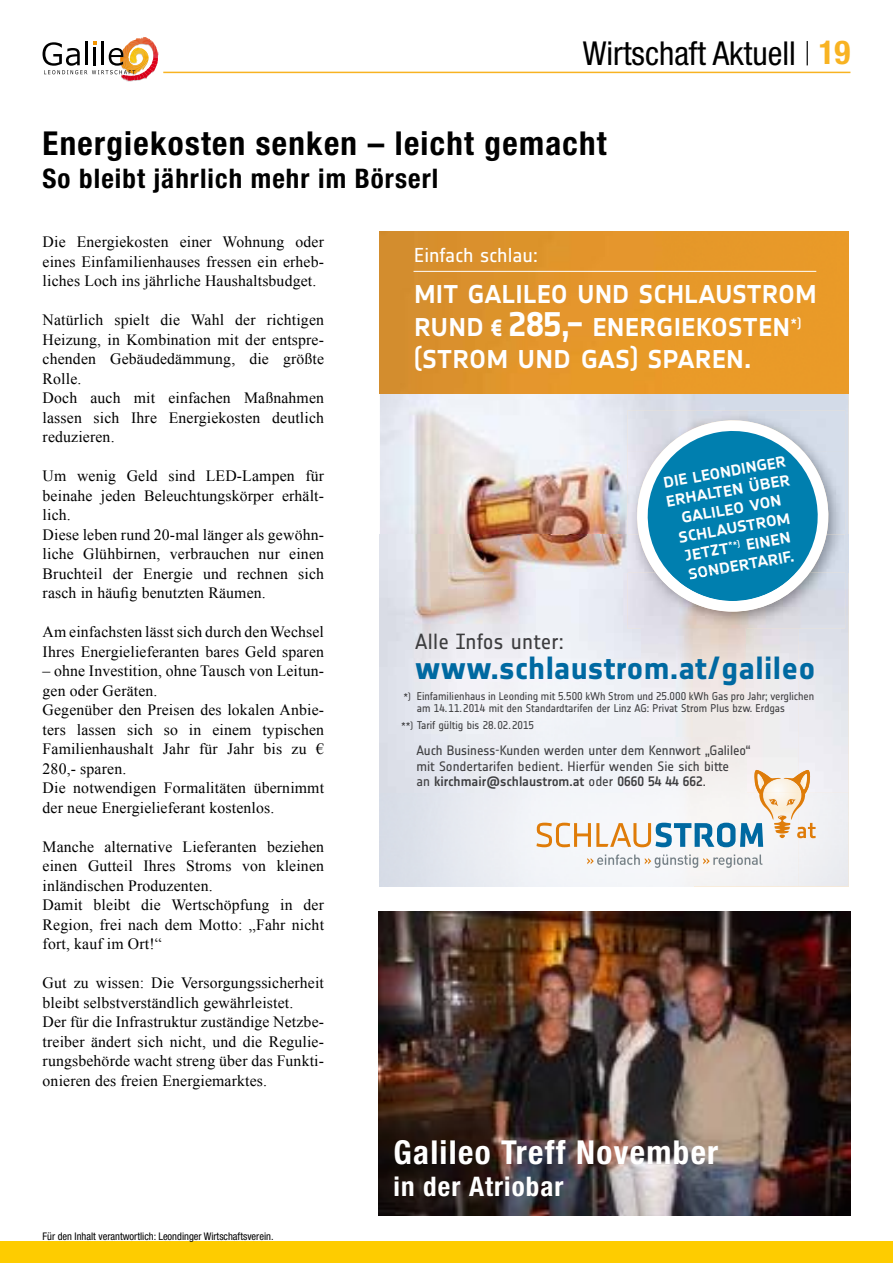
<style>
.page{position:relative;width:893px;height:1263px;background:#fff}
.page>*{position:absolute;margin:0;border:0;box-sizing:border-box;transform-origin:0 0}
.t1{font:700 condensed 33px "Helvetica Neue";letter-spacing:.04em;color:#000}
.t2{font:condensed 33px "Helvetica Neue";color:#000}
.t3{font:700 condensed 33px "Helvetica Neue";letter-spacing:.04em;color:#fff}
.t4{font:700 31.65px "Notes";letter-spacing:.005em;color:#0069a1}
.t5{font:31.5px/32.8px "Notes Medium Caps";color:#fff}
.t6{font:700 condensed 27px "Helvetica Neue";letter-spacing:.04em;color:#000}
.t7{font:700 condensed 27px "Helvetica Neue";letter-spacing:.04em;color:#fff}
.t8{font:21.6px "Notes";letter-spacing:.01em;color:#3d3d3f}
.t9{font:19.8px "Notes";letter-spacing:-.005em;color:#fff;scale:1.07 1}
.t10{font:18.9px/18.9px "Notes Medium Caps";color:#fff;text-align:center}
.t11{font:15.75px/19.5px "Times New Roman";letter-spacing:.01em;color:#000}
.t12{font:13.5px/15.8px "Notes";color:#3d3d3f}
.t13{font:13.2px "Notes Medium Caps";color:#fff}
.t14{font:11.1px/12.1px "Notes";letter-spacing:-.005em;color:#3d3d3f}
.t15{font:condensed 10.5px "Helvetica Neue";color:#000}
.s1{font-weight:100}
.s2{font-weight:700;color:#f8b322}
.s3{font-family:"Notes Bold Caps";font-size:22.95px}
.s4{font-family:"Notes Bold Caps Tf";font-size:33.6px}
.s5{font-size:27.15px}
.s6{font-size:9.45px}
.s7{font-family:"Notes Regular Caps Tf"}
.s8{font-weight:500}
.s9{font-family:"Notes Medium Caps Tf"}
</style>
<div class="page">
<svg style="left:43px;top:37px;width:115px;height:45px"></svg>
<hr style="left:163px;top:72px;width:687px;height:1px;background:#f8b322">
<div style="left:0;top:1241px;width:893px;height:22px;background:#fecc00"></div>
<img style="left:380px;top:393px;width:469px;height:180px">
<svg style="left:587px;top:854px;width:175px;height:14px"></svg>
<svg style="left:536px;top:793px;width:280px;height:54px"></svg>
<img style="left:380px;top:232px;width:469px;height:161px">
<hr style="left:414px;top:271px;width:402px;height:1px;background:#fff">
<img style="left:627px;top:411px;width:218px;height:41px">
<img style="left:627px;top:452px;width:7px;height:82px">
<img style="left:831px;top:452px;width:14px;height:82px">
<svg style="left:634px;top:417px;width:197px;height:156px;background:#4da2c3"></svg>
<img style="left:380px;top:573px;width:261px;height:220px">
<img style="left:754px;top:770px;width:27px;height:23px">
<img style="left:784px;top:770px;width:26px;height:23px">
<img style="left:801px;top:774px;width:6px;height:15px">
<img style="left:758px;top:774px;width:6px;height:15px">
<img style="left:627px;top:573px;width:218px;height:55px">
<img style="left:656px;top:573px;width:154px;height:39px">
<img style="left:689px;top:579px;width:40px;height:1px">
<img style="left:689px;top:573px;width:40px;height:6px">
<img style="left:378px;top:911px;width:472px;height:304px">
<h1 class="t2" style="left:583px;top:34px;width:269px">Wirtschaft Aktuell <span class="s1">|</span> <span class="s2">19</span></h1>
<h1 class="t1" style="left:43px;top:123px;width:566px">Energiekosten senken – leicht gemacht</h1>
<h3 class="t6" style="left:43px;top:162px;width:397px">So bleibt jährlich mehr im Börserl</h3>
<p class="t11" style="left:43px;top:232px;width:283px;text-align:justify">Die Energiekosten einer Wohnung oder eines Einfamilienhauses fressen ein erheb&shy;liches Loch ins jährliche Haushaltsbudget.</p>
<p class="t11" style="left:43px;top:310px;width:283px">Natürlich spielt die Wahl der richtigen<br>Heizung, in Kombination mit der entspre&shy;chenden Gebäudedämmung, die größte<br>Rolle.<br>Doch auch mit einfachen Maßnahmen lassen sich Ihre Energiekosten deutlich reduzieren.</p>
<p class="t11" style="left:43px;top:466px;width:283px">Um wenig Geld sind LED-Lampen für beinahe jeden Beleuchtungskörper erhält&shy;lich.<br>Diese leben rund 20-mal länger als gewöhn&shy;liche Glühbirnen, verbrauchen nur einen Bruchteil der Energie und rechnen sich rasch in häufig benutzten Räumen.</p>
<p class="t11" style="left:43px;top:622px;width:283px">Am einfachsten lässt sich durch den Wechsel<br>Ihres Energielieferanten bares Geld sparen</p>
<p class="t11" style="left:43px;top:661px;width:283px">– ohne Investition, ohne Tausch von Leitun&shy;gen oder Geräten.<br>Gegenüber den Preisen des lokalen Anbie&shy;ters lassen sich so in einem typischen Familienhaushalt Jahr für Jahr bis zu € 280,- sparen.<br>Die notwendigen Formalitäten übernimmt der neue Energielieferant kostenlos.</p>
<p class="t11" style="left:43px;top:836px;width:283px">Manche alternative Lieferanten beziehen einen Gutteil Ihres Stroms von kleinen inländischen Produzenten.<br>Damit bleibt die Wertschöpfung in der Region, frei nach dem Motto: „Fahr nicht fort, kauf im Ort!“</p>
<p class="t11" style="left:43px;top:973px;width:283px">Gut zu wissen: Die Versorgungssicherheit bleibt selbstverständlich gewährleistet.<br>Der für die Infrastruktur zuständige Netzbe&shy;treiber ändert sich nicht, und die Regulie&shy;rungsbehörde wacht streng über das Funkti&shy;onieren des freien Energiemarktes.</p>
<p class="t15" style="left:43px;top:1230px;width:233px">Für den Inhalt verantwortlich: Leondinger Wirtschaftsverein.</p>
<p class="t9" style="left:414px;top:244px;width:117px">Einfach schlau:</p>
<h3 class="t5" style="left:414px;top:275px;width:404px">mit galileo und schlaustrom rund <span class="s3">€</span> <span class="s4">285,–</span> energiekosten</h3>
<p class="t13" style="left:791px;top:316px;width:12px">*)</p>
<h3 class="t5" style="left:414px;top:341px;width:339px"><span class="s5">(</span>strom und gas<span class="s5">)</span> sparen.</h3>
<p class="t10" style="left:661px;top:472px;width:127px;rotate:-10deg">die leondinger erhalten über galileo von schlaustrom jetzt<sup>**)</sup> einen sondertarif.</p>
<h3 class="t8" style="left:415px;top:630px;width:150px">Alle Infos unter:</h3>
<h2 class="t4" style="left:415px;top:650px;width:402px">www.schlaustrom.at/galileo</h2>
<p class="t14" style="left:417px;top:690px;width:399px;text-indent:-13px"><span class="s6">*)</span> Einfamilienhaus in Leonding mit <span class="s7">5.500</span> kWh Strom und <span class="s7">25.000</span> kWh Gas pro Jahr; verglichen am <span class="s7">14.11.2014</span> mit den Standardtarifen der Linz AG: Privat Strom Plus bzw. Erdgas</p>
<p class="t14" style="left:401px;top:719px;width:135px"><span class="s6">**)</span> Tarif gültig bis <span class="s7">28.02.2015</span></p>
<p class="t12" style="left:416px;top:742px;width:336px">Auch Business-Kunden werden unter dem Kennwort „Galileo“ mit Sondertarifen bedient. Hierfür wenden Sie sich bitte<br>an <span class="s8">kirchmair@schlaustrom.at</span> oder <span class="s9">0660 54 44 662</span>.</p>
<h1 class="t3" style="left:394px;top:1132px;width:326px">Galileo Treff November</h1>
<h3 class="t7" style="left:394px;top:1170px;width:171px">in der Atriobar</h3>
</div>
